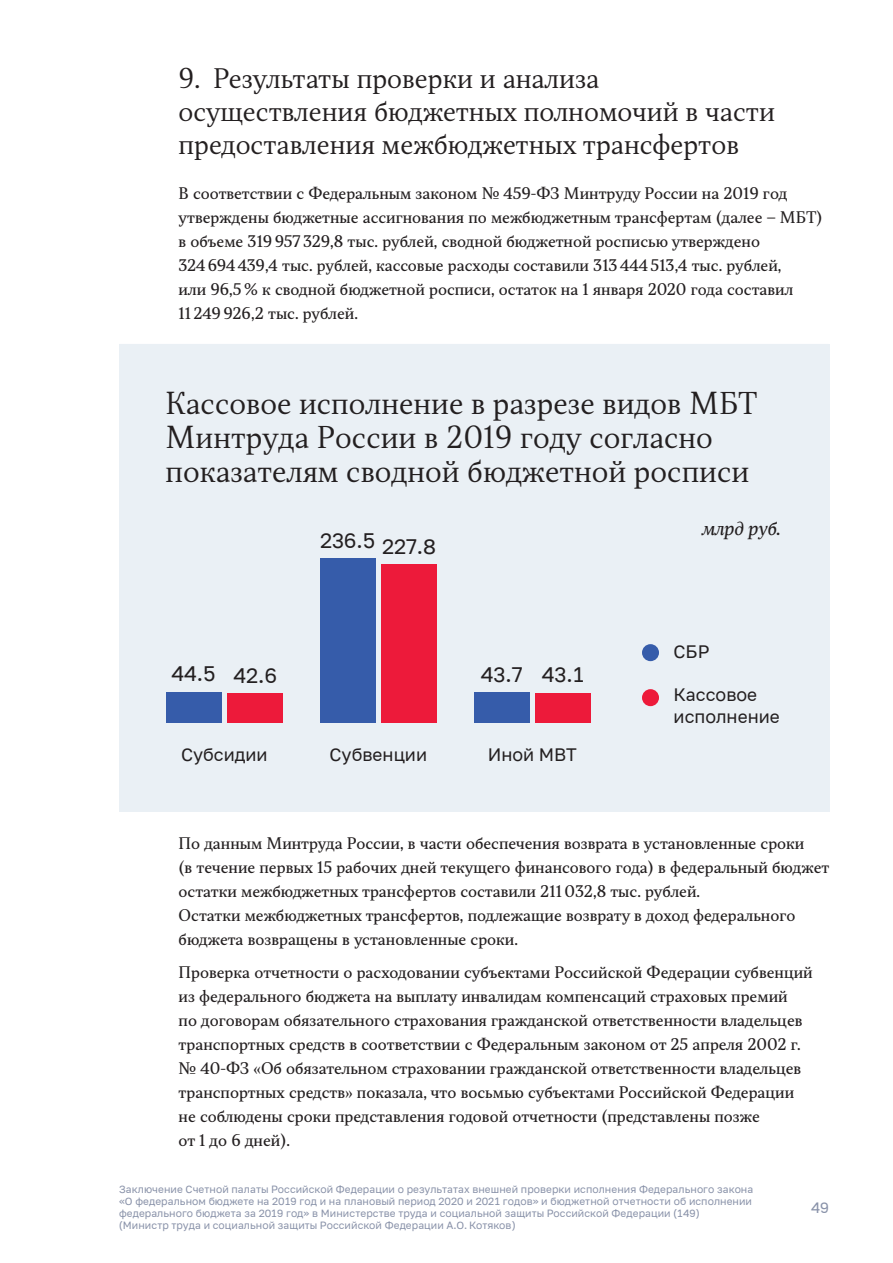
<style>
.page{position:relative;width:893px;height:1263px;background:#fff}
.page>*{position:absolute;margin:0;border:0;box-sizing:border-box;transform-origin:0 0}
.t1{font:300 28.5px/34.2px "TT Jenevers";color:#231f20}
.подзаголовок_H2{font:300 25.5px/33px "TT Jenevers";color:#231f20}
.t2{font:21px "PT Russia Text";color:#231f20}
.t3{font:18px/21.6px "PT Russia Text";color:#231f20}
.t4{font:italic 18px "TT Jenevers";color:#231f20}
.Текст___Абзац{font:15px/24px "TT Jenevers";color:#231f20}
.t5{font:15px "PT Russia Text";color:#8992a9}
.t6{font:10.5px/12px "PT Russia Text";letter-spacing:.005em;color:#8992a9}
</style>
<div class="page">
<div style="left:119px;top:344px;width:710px;height:468px;background:#eaf0f5"></div>
<div style="left:642px;top:644px;width:17px;height:17px;background:#365caa;border-radius:50%"></div>
<div style="left:642px;top:689px;width:17px;height:17px;background:#ed1a3a;border-radius:50%"></div>
<div style="left:227px;top:693px;width:56px;height:30px;background:#ed1a3a"></div>
<div style="left:381px;top:565px;width:56px;height:158px;background:#ed1a3a"></div>
<div style="left:535px;top:693px;width:56px;height:30px;background:#ed1a3a"></div>
<div style="left:166px;top:692px;width:55px;height:31px;background:#365caa"></div>
<div style="left:320px;top:559px;width:55px;height:164px;background:#365caa"></div>
<div style="left:474px;top:692px;width:55px;height:31px;background:#365caa"></div>
<h2 class="подзаголовок_H2" style="left:179px;top:62px;width:598px">9. Результаты проверки и анализа осуществления бюджетных полномочий в части предоставления межбюджетных трансфертов</h2>
<p class="Текст___Абзац" style="left:179px;top:182px;width:645px">В соответствии с Федеральным законом № 459‑ФЗ Минтруду России на 2019 год утверждены бюджетные ассигнования по межбюджетным трансфертам (далее – МБТ) в объеме 319 957 329,8 тыс. рублей, сводной бюджетной росписью утверждено<br>324 694 439,4 тыс. рублей, кассовые расходы составили 313 444 513,4 тыс. рублей,<br>или 96,5 % к сводной бюджетной росписи, остаток на 1 января 2020 года составил<br>11 249 926,2 тыс. рублей.</p>
<p class="t1" style="left:166px;top:386px;width:593px">Кассовое исполнение в разрезе видов МБТ<br>Минтруда России в 2019 году согласно показателям сводной бюджетной росписи</p>
<p class="t4" style="left:702px;top:516px;width:80px">млрд руб.</p>
<p class="t2" style="left:320px;top:532px;width:118px">236.5 227.8</p>
<p class="t2" style="left:172px;top:663px;width:107px">44.5 42.6</p>
<p class="t2" style="left:481px;top:663px;width:105px">43.7 43.1</p>
<p class="t3" style="left:181px;top:744px;width:88px">Субсидии</p>
<p class="t3" style="left:330px;top:744px;width:99px">Субвенции</p>
<p class="t3" style="left:488px;top:744px;width:91px">Иной МВТ</p>
<p class="t3" style="left:674px;top:641px;width:38px">СБР</p>
<p class="t3" style="left:674px;top:684px;width:108px">Кассовое исполнение</p>
<p class="Текст___Абзац" style="left:179px;top:832px;width:652px">По данным Минтруда России, в части обеспечения возврата в установленные сроки<br>(в течение первых 15 рабочих дней текущего финансового года) в федеральный бюджет остатки межбюджетных трансфертов составили 211 032,8 тыс. рублей.<br>Остатки межбюджетных трансфертов, подлежащие возврату в доход федерального бюджета возвращены в установленные сроки.</p>
<p class="Текст___Абзац" style="left:179px;top:960px;width:636px">Проверка отчетности о расходовании субъектами Российской Федерации субвенций из федерального бюджета на выплату инвалидам компенсаций страховых премий<br>по договорам обязательного страхования гражданской ответственности владельцев транспортных средств в соответствии с Федеральным законом от 25 апреля 2002 г. № 40‑ФЗ «Об обязательном страховании гражданской ответственности владельцев транспортных средств» показала, что восьмью субъектами Российской Федерации не соблюдены сроки представления годовой отчетности (представлены позже<br>от 1 до 6 дней).</p>
<p class="t6" style="left:119px;top:1183px;width:636px">Заключение Счетной палаты Российской Федерации о результатах внешней проверки исполнения Федерального закона «О федеральном бюджете на 2019 год и на плановый период 2020 и 2021 годов» и бюджетной отчетности об исполнении федерального бюджета за 2019 год» в Министерстве труда и социальной защиты Российской Федерации (149)<br>(Министр труда и социальной защиты Российской Федерации А.О. Котяков)</p>
<p class="t5" style="left:811px;top:1199px;width:19px">49</p>
</div>
